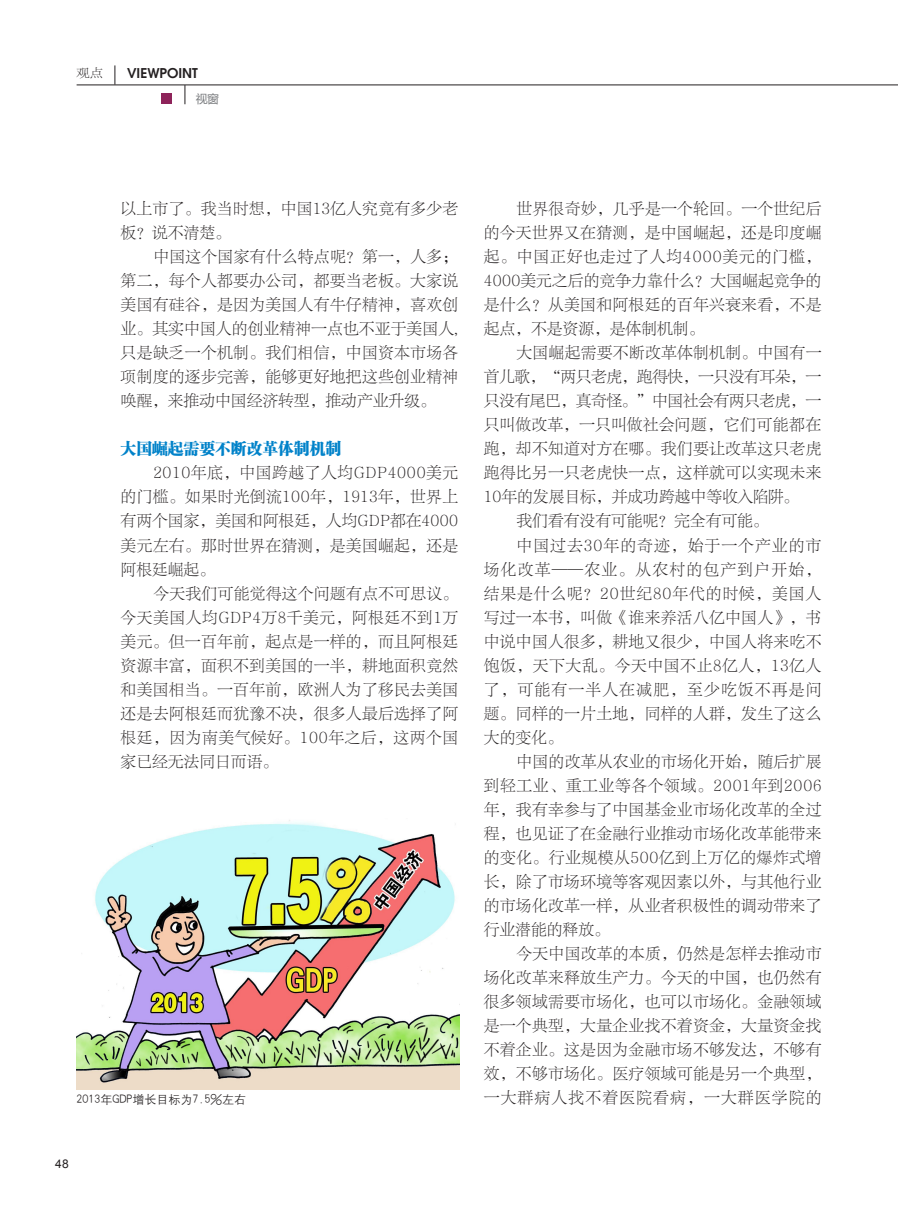
<style>
.page{position:relative;width:898px;height:1217px;background:#fff}
.page>*{position:absolute;margin:0;border:0;box-sizing:border-box;transform-origin:0 0}
.正文{font:15.75px/24px "FZLTSK GBK1 0";letter-spacing:.02em;color:#231f20;text-align:justify}
.正文-2{font:15.75px "FZLTSK GBK1 0";letter-spacing:.075em;color:#231f20}
.正文-3{font:15.75px "FZLTSK GBK1 0";color:#231f20}
.正文-4{font:15.75px "FZCSJW GB1 0";color:#0082c9}
.t1{font:600 13.5px "Avant Garde";color:#231f20}
.正文-5{font:12px "H Yg 2 gj";color:#231f20}
.t2{font:12px "FZLTSK GBK1 0";color:#231f20;scale:1.1 1}
.t3{font:12px "Arial";color:#231f20}
.提示语{font:12px "FZLTHJW GB1 0";color:#787a7d}
</style>
<div class="page">
<hr style="left:77px;top:85px;width:820px;height:1px;background:#231f20">
<svg style="left:115px;top:65px;width:1px;height:20px"></svg>
<img style="left:77px;top:820px;width:382px;height:268px">
<div style="left:161px;top:94px;width:11px;height:10px;background:#8e235a"></div>
<svg style="left:185px;top:85px;width:1px;height:19px"></svg>
<p class="t2" style="left:77px;top:67px;width:26px">观点</p>
<p class="t1" style="left:127px;top:64px;width:72px">VIEWPOINT</p>
<p class="提示语" style="left:196px;top:92px;width:25px">视窗</p>
<p class="正文" style="left:120px;top:197px;width:339px">以上市了。我当时想，中国13亿人究竟有多少老板？说不清楚。</p>
<p class="正文" style="left:120px;top:245px;width:339px;text-indent:33px">中国这个国家有什么特点呢？第一，人多；第二，每个人都要办公司，都要当老板。大家说美国有硅谷，是因为美国人有牛仔精神，喜欢创业。其实中国人的创业精神一点也不亚于美国人,只是缺乏一个机制。我们相信，中国资本市场各项制度的逐步完善，能够更好地把这些创业精神唤醒，来推动中国经济转型，推动产业升级。</p>
<p class="正文-4" style="left:120px;top:440px;width:222px">大国崛起需要不断改革体制机制</p>
<p class="正文" style="left:120px;top:461px;width:339px;text-indent:33px">2010年底，中国跨越了人均GDP4000美元的门槛。如果时光倒流100年，1913年，世界上有两个国家，美国和阿根廷，人均GDP都在4000美元左右。那时世界在猜测，是美国崛起，还是阿根廷崛起。</p>
<p class="正文" style="left:120px;top:581px;width:339px;text-indent:33px">今天我们可能觉得这个问题有点不可思议。今天美国人均GDP4万8千美元，阿根廷不到1万美元。但一百年前，起点是一样的，而且阿根廷资源丰富，面积不到美国的一半，耕地面积竟然和美国相当。一百年前，欧洲人为了移民去美国还是去阿根廷而犹豫不决，很多人最后选择了阿根廷，因为南美气候好。100年之后，这两个国家已经无法同日而语。</p>
<p class="正文" style="left:483px;top:197px;width:339px;text-indent:33px">世界很奇妙，几乎是一个轮回。一个世纪后的今天世界又在猜测，是中国崛起，还是印度崛起。中国正好也走过了人均4000美元的门槛，4000美元之后的竞争力靠什么？大国崛起竞争的是什么？从美国和阿根廷的百年兴衰来看，不是起点，不是资源，是体制机制。</p>
<p class="正文" style="left:483px;top:341px;width:339px;text-indent:33px">大国崛起需要不断改革体制机制。中国有一首儿歌，“两只老虎，跑得快，一只没有耳朵，一只没有尾巴，真奇怪。”中国社会有两只老虎，一只叫做改革，一只叫做社会问题，它们可能都在跑，却不知道对方在哪。我们要让改革这只老虎跑得比另一只老虎快一点，这样就可以实现未来10年的发展目标，并成功跨越中等收入陷阱。</p>
<p class="正文-3" style="left:516px;top:512px;width:253px">我们看有没有可能呢？完全有可能。</p>
<p class="正文" style="left:483px;top:533px;width:339px;text-indent:33px">中国过去30年的奇迹，始于一个产业的市场化改革——农业。从农村的包产到户开始，结果是什么呢？20世纪80年代的时候，美国人写过一本书，叫做《谁来养活八亿中国人》，书中说中国人很多，耕地又很少，中国人将来吃不饱饭，天下大乱。今天中国不止8亿人，13亿人了，可能有一半人在减肥，至少吃饭不再是问题。同样的一片土地，同样的人群，发生了这么大的变化。</p>
<p class="正文" style="left:483px;top:749px;width:339px;text-indent:33px">中国的改革从农业的市场化开始，随后扩展到轻工业、重工业等各个领域。2001年到2006年，我有幸参与了中国基金业市场化改革的全过程，也见证了在金融行业推动市场化改革能带来的变化。行业规模从500亿到上万亿的爆炸式增长，除了市场环境等客观因素以外，与其他行业的市场化改革一样，从业者积极性的调动带来了行业潜能的释放。</p>
<p class="正文" style="left:483px;top:941px;width:339px;text-indent:33px">今天中国改革的本质，仍然是怎样去推动市场化改革来释放生产力。今天的中国，也仍然有很多领域需要市场化，也可以市场化。金融领域是一个典型，大量企业找不着资金，大量资金找不着企业。这是因为金融市场不够发达，不够有效，不够市场化。医疗领域可能是另一个典型，</p>
<p class="正文-5" style="left:77px;top:1092px;width:171px">2013年GDP增长目标为7.5%左右</p>
<p class="正文-2" style="left:483px;top:1088px;width:339px">一大群病人找不着医院看病，一大群医学院的</p>
<p class="t3" style="left:55px;top:1155px;width:15px">48</p>
</div>
